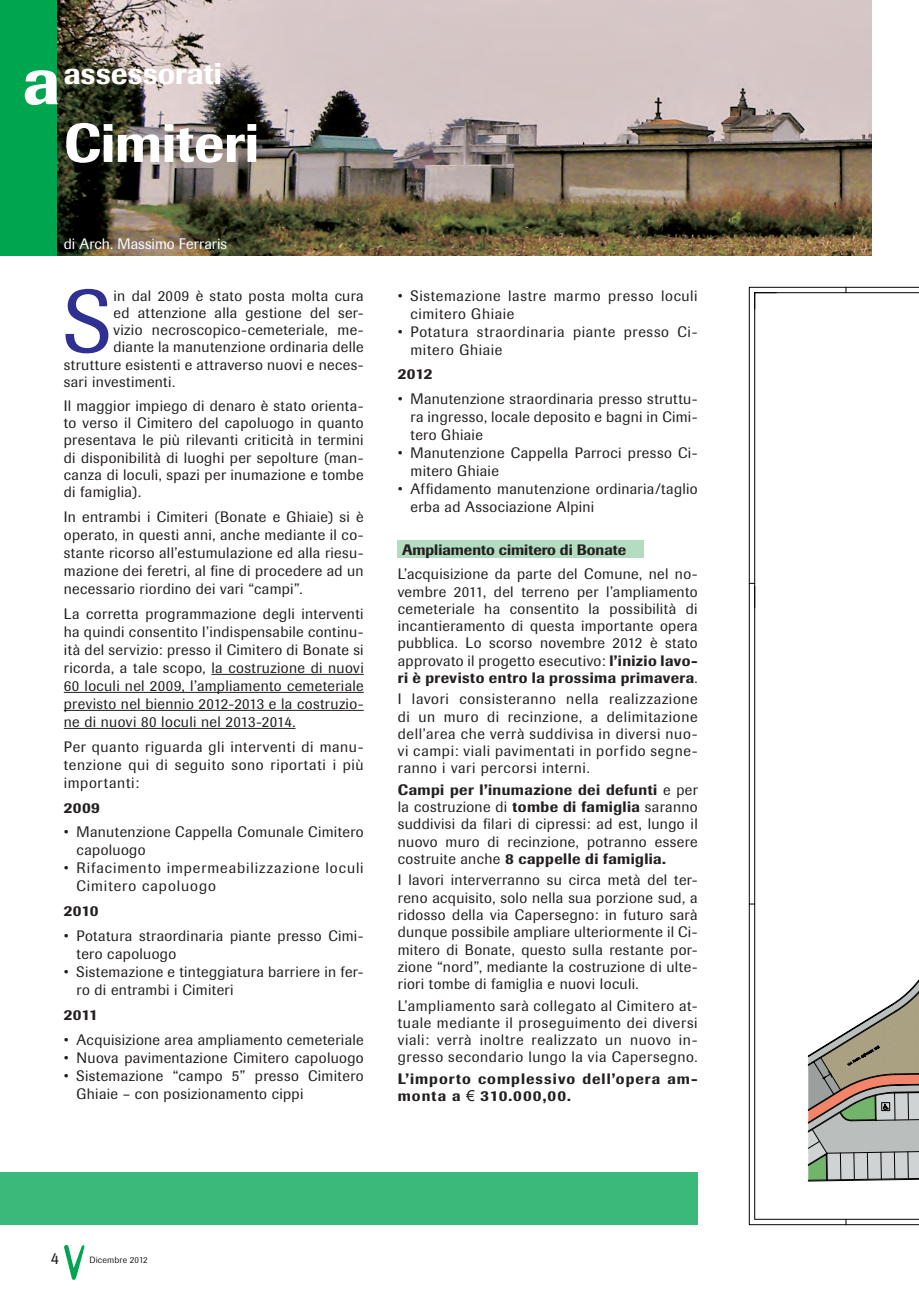
<style>
.page{position:relative;width:919px;height:1289px;background:#fff}
.page>*{position:absolute;margin:0;border:0;box-sizing:border-box;transform-origin:0 0}
.t1{font:88.35px "Imago";color:#2e3092}
.t2{font:500 54px "Imago";letter-spacing:-.005em;color:#fff}
.t3{font:500 30px "Imago";color:#fff}
.t4{font:16.5px "Imago";color:#231f20}
.t5{font:15px/17.2px "Imago";letter-spacing:.03em;color:#231f20;text-align:justify}
.t6{font:15px/18px "Imago";letter-spacing:.065em;color:#231f20}
.t7{font:500 15px/17.2px "Imago";letter-spacing:.07em;color:#231f20}
.t8{font:500 15px "Imago";color:#231f20}
.t9{font:15px "Imago";letter-spacing:.01em;color:#fff}
.t10{font:500 15px "Imago";letter-spacing:.025em;color:#231f20}
.t11{font:9px "Imago";letter-spacing:.02em;color:#231f20}
.s1{font-size:66.3px}
.s2{font-weight:500}
.s3{font-family:"Arial";font-weight:400}
</style>
<div class="page">
<svg style="left:64px;top:1245px;width:20px;height:34px"></svg>
<img style="left:56px;top:0;width:816px;height:255px">
<hr style="left:211px;top:674px;width:153px;height:1px;background:#231f20">
<hr style="left:64px;top:692px;width:300px;height:1px;background:#231f20">
<hr style="left:64px;top:710px;width:300px;height:1px;background:#231f20">
<hr style="left:64px;top:728px;width:231px;height:1px;background:#231f20">
<div style="left:398px;top:541px;width:245px;height:17px;background:#b3dcc0"></div>
<div style="left:0;top:0;width:56px;height:255px;background:#00a54f"></div>
<svg style="left:749px;top:287px;width:169px;height:937px"></svg>
<svg style="left:754px;top:292px;width:164px;height:927px"></svg>
<div style="left:0;top:1172px;width:697px;height:53px;background:#39b97a"></div>
<h3 class="t3" style="left:23px;top:56px;width:201px"><span class="s1">a</span>assessorati</h3>
<h2 class="t2" style="left:64px;top:110px;width:197px">Cimiteri</h2>
<p class="t9" style="left:64px;top:235px;width:165px">di Arch. Massimo Ferraris</p>
<h1 class="t1" style="left:64px;top:270px;width:49px">S</h1>
<p class="t5" style="left:113px;top:287px;width:252px">in dal 2009 è stato posta molta cura</p>
<p class="t5" style="left:113px;top:304px;width:252px">ed attenzione alla gestione del ser-</p>
<p class="t5" style="left:113px;top:321px;width:252px">vizio necroscopico-cemeteriale, me-</p>
<p class="t5" style="left:113px;top:338px;width:252px">diante la manutenzione ordinaria delle</p>
<p class="t5" style="left:64px;top:356px;width:301px">strutture esistenti e attraverso nuovi e neces-</p>
<p class="t5" style="left:64px;top:373px;width:113px">sari investimenti.</p>
<p class="t5" style="left:64px;top:397px;width:301px">Il maggior impiego di denaro è stato orienta&shy;to verso il Cimitero del capoluogo in quanto presentava le più rilevanti criticità in termini di disponibilità di luoghi per sepolture (man&shy;canza di loculi, spazi per inumazione e tombe di famiglia).</p>
<p class="t5" style="left:64px;top:508px;width:301px;line-height:18px">In entrambi i Cimiteri (Bonate e Ghiaie) si è operato, in questi anni, anche mediante il co&shy;stante ricorso all’estumulazione ed alla riesu&shy;mazione dei feretri, al fine di procedere ad un necessario riordino dei vari “campi”.</p>
<p class="t5" style="left:64px;top:604px;width:301px;line-height:18px">La corretta programmazione degli interventi ha quindi consentito l’indispensabile continu&shy;ità del servizio: presso il Cimitero di Bonate si ricorda, a tale scopo, la costruzione di nuovi 60 loculi nel 2009, l’ampliamento cemeteriale previsto nel biennio 2012-2013 e la costruzio&shy;ne di nuovi 80 loculi nel 2013-2014.</p>
<p class="t5" style="left:64px;top:737px;width:301px;line-height:18px">Per quanto riguarda gli interventi di manu&shy;tenzione qui di seguito sono riportati i più importanti:</p>
<p class="t10" style="left:64px;top:798px;width:38px">2009</p>
<p class="t5" style="left:77px;top:823px;width:288px;line-height:18px;text-indent:-13px">• Manutenzione Cappella Comunale Cimitero capoluogo</p>
<p class="t6" style="left:77px;top:859px;width:288px;text-indent:-13px">• Rifacimento impermeabilizzazione loculi<br>Cimitero capoluogo</p>
<p class="t10" style="left:64px;top:901px;width:36px">2010</p>
<p class="t5" style="left:77px;top:927px;width:289px;line-height:18px;text-indent:-13px">• Potatura straordinaria piante presso Cimi&shy;tero capoluogo</p>
<p class="t5" style="left:77px;top:963px;width:289px;line-height:18px;text-indent:-13px">• Sistemazione e tinteggiatura barriere in fer&shy;ro di entrambi i Cimiteri</p>
<p class="t10" style="left:64px;top:1005px;width:36px">2011</p>
<p class="t5" style="left:64px;top:1031px;width:301px">• Acquisizione area ampliamento cemeteriale</p>
<p class="t5" style="left:64px;top:1049px;width:301px">• Nuova pavimentazione Cimitero capoluogo</p>
<p class="t5" style="left:77px;top:1066px;width:288px;line-height:18px;text-indent:-13px">• Sistemazione “campo 5” presso Cimitero<br>Ghiaie – con posizionamento cippi</p>
<p class="t5" style="left:410px;top:286px;width:288px;line-height:18px;text-indent:-13px">• Sistemazione lastre marmo presso loculi cimitero Ghiaie</p>
<p class="t5" style="left:410px;top:322px;width:289px;line-height:18px;text-indent:-13px">• Potatura straordinaria piante presso Ci&shy;mitero Ghiaie</p>
<p class="t10" style="left:398px;top:365px;width:36px">2012</p>
<p class="t5" style="left:410px;top:390px;width:289px;line-height:18px;text-indent:-13px">• Manutenzione straordinaria presso struttu&shy;ra ingresso, locale deposito e bagni in Cimi&shy;tero Ghiaie</p>
<p class="t5" style="left:410px;top:444px;width:289px;line-height:18px;text-indent:-13px">• Manutenzione Cappella Parroci presso Ci&shy;mitero Ghiaie</p>
<p class="t5" style="left:410px;top:480px;width:288px;line-height:18px;text-indent:-13px">• Affidamento manutenzione ordinaria/taglio erba ad Associazione Alpini</p>
<p class="t8" style="left:402px;top:541px;width:226px">Ampliamento cimitero di Bonate</p>
<p class="t5" style="left:398px;top:565px;width:301px">L’acquisizione da parte del Comune, nel no&shy;vembre 2011, del terreno per l’ampliamento cemeteriale ha consentito la possibilità di incantieramento di questa importante opera pubblica. Lo scorso novembre 2012 è stato approvato il progetto esecutivo: <span class="s2">l’inizio lavo&shy;ri è previsto entro la prossima primavera</span>.</p>
<p class="t5" style="left:398px;top:690px;width:301px">I lavori consisteranno nella realizzazione di un muro di recinzione, a delimitazione dell’area che verrà suddivisa in diversi nuo&shy;vi campi: viali pavimentati in porfido segne&shy;ranno i vari percorsi interni.</p>
<p class="t5" style="left:398px;top:781px;width:301px"><span class="s2">Campi per l’inumazione dei defunti</span> e per la costruzione di <span class="s2">tombe di famiglia</span> saranno suddivisi da filari di cipressi: ad est, lungo il nuovo muro di recinzione, potranno essere costruite anche <span class="s2">8 cappelle di famiglia.</span></p>
<p class="t5" style="left:398px;top:871px;width:301px">I lavori interverranno su circa metà del ter&shy;reno acquisito, solo nella sua porzione sud, a ridosso della via Capersegno: in futuro sarà dunque possibile ampliare ulteriormente il Ci&shy;mitero di Bonate, questo sulla restante por&shy;zione “nord”, mediante la costruzione di ulte&shy;riori tombe di famiglia e nuovi loculi.</p>
<p class="t5" style="left:398px;top:996px;width:301px">L’ampliamento sarà collegato al Cimitero at&shy;tuale mediante il proseguimento dei diversi viali: verrà inoltre realizzato un nuovo in&shy;gresso secondario lungo la via Capersegno.</p>
<p class="t7" style="left:398px;top:1069px;width:301px">L’importo complessivo dell’opera am&shy;monta a <span class="s3">€</span> 310.000,00.</p>
<p class="t4" style="left:51px;top:1248px;width:10px">4</p>
<p class="t11" style="left:89px;top:1254px;width:60px">Dicembre 2012</p>
</div>
